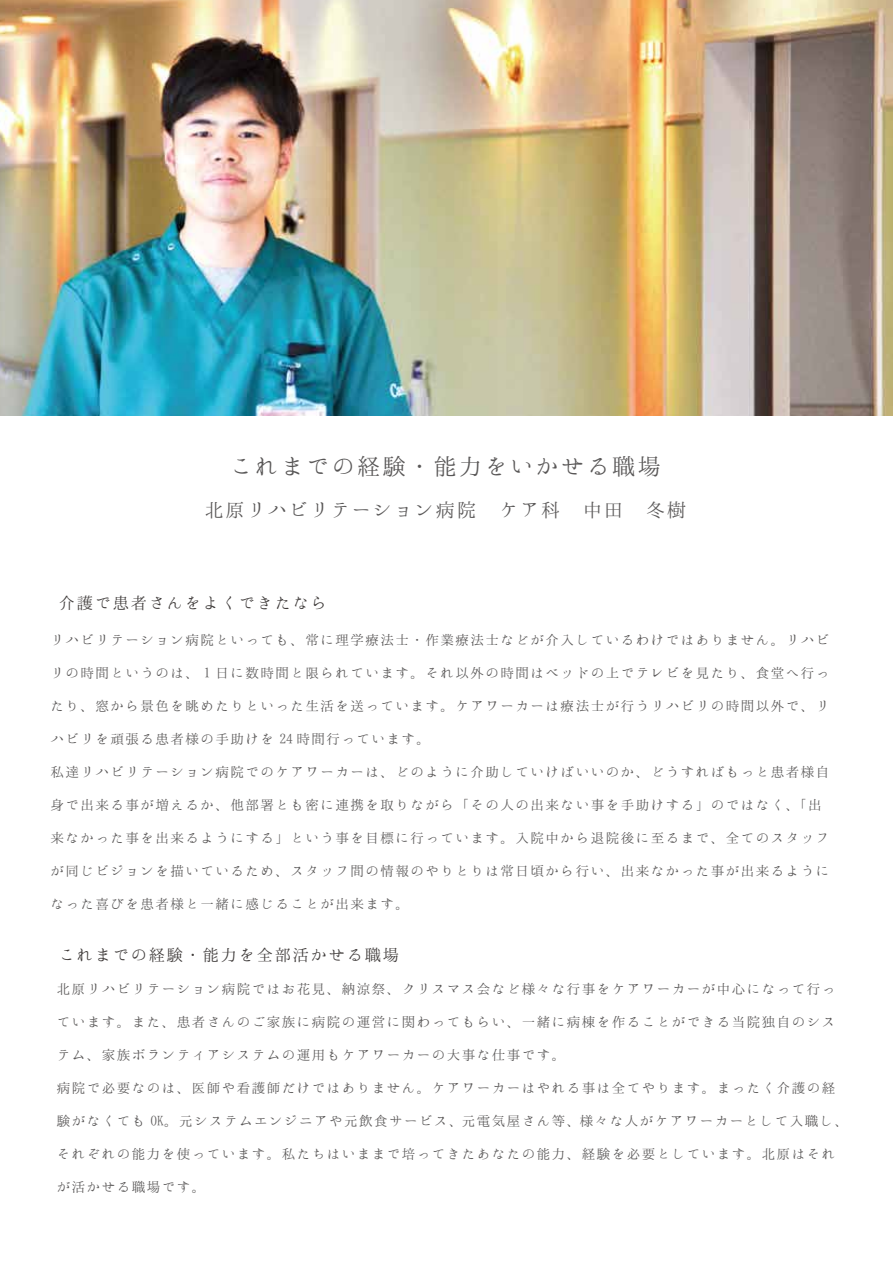
<style>
.page{position:relative;width:893px;height:1263px;background:#fff}
.page>*{position:absolute;margin:0;border:0;box-sizing:border-box;transform-origin:0 0}
.t1{font:25.5px "Hannari Mincho";color:#595757}
.t2{font:21px "Hannari Mincho";color:#595757}
.t3{font:18px "Hannari Mincho";color:#3e3a39}
.t4{font:15px "Hannari Mincho";color:#595757}
</style>
<div class="page">
<img style="left:0;top:0;width:893px;height:416px">
<h1 class="t1" style="left:230px;top:452px;width:435px">これまでの経験・能力をいかせる職場</h1>
<h2 class="t2" style="left:205px;top:498px;width:484px">北原リハビリテーション病院　ケア科　中田　冬樹</h2>
<p class="t3" style="left:59px;top:594px;width:271px">介護で患者さんをよくできたなら</p>
<p class="t4" style="left:51px;top:632px;width:782px">リハビリテーション病院といっても、常に理学療法士・作業療法士などが介入しているわけではありません。リハビ</p>
<p class="t4" style="left:51px;top:665px;width:782px">リの時間というのは、１日に数時間と限られています。それ以外の時間はベッドの上でテレビを見たり、食堂へ行っ</p>
<p class="t4" style="left:51px;top:698px;width:782px">たり、窓から景色を眺めたりといった生活を送っています。ケアワーカーは療法士が行うリハビリの時間以外で、リ</p>
<p class="t4" style="left:51px;top:731px;width:383px">ハビリを頑張る患者様の手助けを 24 時間行っています。</p>
<p class="t4" style="left:51px;top:764px;width:782px">私達リハビリテーション病院でのケアワーカーは、どのように介助していけばいいのか、どうすればもっと患者様自</p>
<p class="t4" style="left:51px;top:797px;width:774px">身で出来る事が増えるか、他部署とも密に連携を取りながら「その人の出来ない事を手助けする」のではなく、「出</p>
<p class="t4" style="left:51px;top:830px;width:782px">来なかった事を出来るようにする」という事を目標に行っています。入院中から退院後に至るまで、全てのスタッフ</p>
<p class="t4" style="left:51px;top:863px;width:782px">が同じビジョンを描いているため、スタッフ間の情報のやりとりは常日頃から行い、出来なかった事が出来るように</p>
<p class="t4" style="left:51px;top:896px;width:362px">なった喜びを患者様と一緒に感じることが出来ます。</p>
<p class="t3" style="left:59px;top:945px;width:343px">これまでの経験・能力を全部活かせる職場</p>
<p class="t4" style="left:57px;top:981px;width:781px">北原リハビリテーション病院ではお花見、納涼祭、クリスマス会など様々な行事をケアワーカーが中心になって行っ</p>
<p class="t4" style="left:57px;top:1014px;width:781px">ています。また、患者さんのご家族に病院の運営に関わってもらい、一緒に病棟を作ることができる当院独自のシス</p>
<p class="t4" style="left:57px;top:1047px;width:512px">テム、家族ボランティアシステムの運用もケアワーカーの大事な仕事です。</p>
<p class="t4" style="left:57px;top:1080px;width:781px">病院で必要なのは、医師や看護師だけではありません。ケアワーカーはやれる事は全てやります。まったく介護の経</p>
<p class="t4" style="left:57px;top:1113px;width:795px">験がなくても OK。元システムエンジニアや元飲食サービス、元電気屋さん等、様々な人がケアワーカーとして入職し、</p>
<p class="t4" style="left:57px;top:1146px;width:781px">それぞれの能力を使っています。私たちはいままで培ってきたあなたの能力、経験を必要としています。北原はそれ</p>
<p class="t4" style="left:57px;top:1179px;width:152px">が活かせる職場です。</p>
</div>
